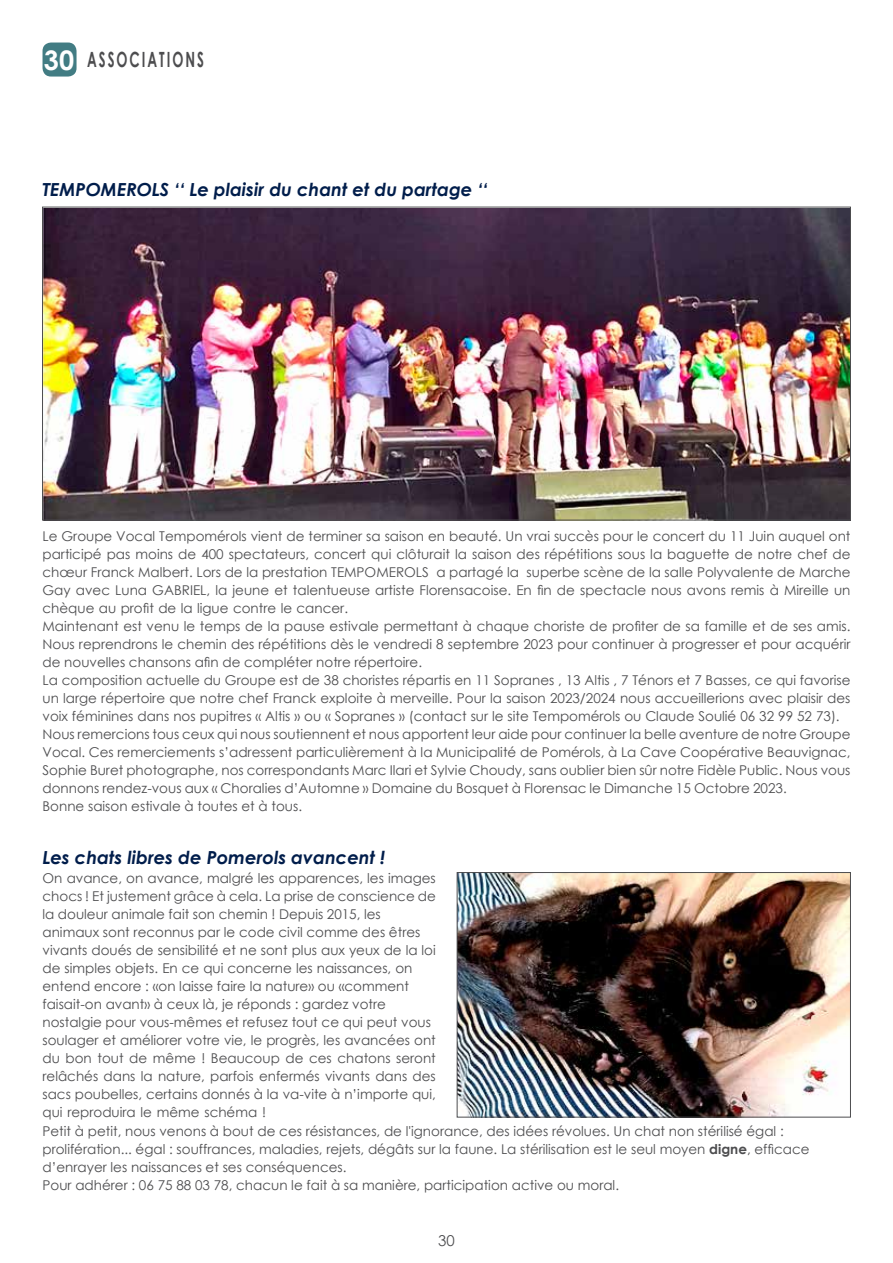
<style>
.page{position:relative;width:893px;height:1263px;background:#fff}
.page>*{position:absolute;margin:0;border:0;box-sizing:border-box;transform-origin:0 0}
.t1{font:700 21px "Century Gothic";letter-spacing:.15em;color:#4d4d4f;scale:.63 1}
.t2{font:italic 700 18px "Century Gothic";color:#001d4b}
.t3{font:15px "Century Gothic";color:#4d4d4f}
.t4{font:13.5px/18px "Century Gothic";color:#4d4d4f}
.s1{font-size:27px;color:#fff}
.s2{font-weight:700}
</style>
<div class="page">
<div style="left:43px;top:43px;width:34px;height:34px;background:#427c83;border-radius:9px"></div>
<img style="left:44px;top:209px;width:805px;height:309px">
<img style="left:459px;top:874px;width:390px;height:241px">
<div style="left:457px;top:872px;width:394px;height:245px;border:1px solid #4d4d4f"></div>
<h1 class="t1" style="left:44px;top:44px;width:170px"><span class="s1">30</span> ASSO CIATIO</h1>
<h1 class="t1" style="left:185px;top:44px;width:31px">NS</h1>
<h2 class="t2" style="left:43px;top:176px;width:446px">TEMPOMEROLS ‘‘ Le plaisir du chant et du partage ‘‘</h2>
<p class="t4" style="left:43px;top:526px;width:809px">Le Groupe Vocal Tempomérols vient de terminer sa saison en beauté. Un vrai succès pour le concert du 11 Juin auquel ont participé pas moins de 400 spectateurs, concert qui clôturait la saison des répétitions sous la baguette de notre chef de chœur Franck Malbert. Lors de la prestation TEMPOMEROLS a partagé la superbe scène de la salle Polyvalente de Marche Gay avec Luna GABRIEL, la jeune et talentueuse artiste Florensacoise. En fin de spectacle nous avons remis à Mireille un chèque au profit de la ligue contre le cancer.<br>Maintenant est venu le temps de la pause estivale permettant à chaque choriste de profiter de sa famille et de ses amis.<br>Nous reprendrons le chemin des répétitions dès le vendredi 8 septembre 2023 pour continuer à progresser et pour acquérir de nouvelles chansons afin de compléter notre répertoire.<br>La composition actuelle du Groupe est de 38 choristes répartis en 11 Sopranes , 13 Altis , 7 Ténors et 7 Basses, ce qui favorise un large répertoire que notre chef Franck exploite à merveille. Pour la saison 2023/2024 nous accueillerions avec plaisir des voix féminines dans nos pupitres « Altis » ou « Sopranes » (contact sur le site Tempomérols ou Claude Soulié 06 32 99 52 73).<br>Nous remercions tous ceux qui nous soutiennent et nous apportent leur aide pour continuer la belle aventure de notre Groupe Vocal. Ces remerciements s’adressent particulièrement à la Municipalité de Pomérols, à La Cave Coopérative Beauvignac, Sophie Buret photographe, nos correspondants Marc Ilari et Sylvie Choudy, sans oublier bien sûr notre Fidèle Public. Nous vous donnons rendez-vous aux « Choralies d’Automne » Domaine du Bosquet à Florensac le Dimanche 15 Octobre 2023.<br>Bonne saison estivale à toutes et à tous.</p>
<h2 class="t2" style="left:43px;top:844px;width:344px">Les chats libres de Pomerols avancent !</h2>
<p class="t4" style="left:43px;top:868px;width:768px">On avance, on avance, malgré les apparences, les images<br>chocs ! Et justement grâce à cela. La prise de conscience de<br>la douleur animale fait son chemin ! Depuis 2015, les<br>animaux sont reconnus par le code civil comme des êtres<br>vivants doués de sensibilité et ne sont plus aux yeux de la loi<br>de simples objets. En ce qui concerne les naissances, on<br>entend encore : «on laisse faire la nature» ou «comment<br>faisait-on avant» à ceux là, je réponds : gardez votre<br>nostalgie pour vous-mêmes et refusez tout ce qui peut vous<br>soulager et améliorer votre vie, le progrès, les avancées ont<br>du bon tout de même ! Beaucoup de ces chatons seront<br>relâchés dans la nature, parfois enfermés vivants dans des<br>sacs poubelles, certains donnés à la va-vite à n’importe qui,<br>qui reproduira le même schéma !<br>Petit à petit, nous venons à bout de ces résistances, de l'ignorance, des idées révolues. Un chat non stérilisé égal : prolifération... égal : souffrances, maladies, rejets, dégâts sur la faune. La stérilisation est le seul moyen <span class="s2">DIGNE</span>, efficace d’enrayer les naissances et ses conséquences.<br>Pour adhérer : 06 75 88 03 78, chacun le fait à sa manière, participation active ou moral.</p>
<p class="t3" style="left:438px;top:1230px;width:18px">30</p>
</div>
